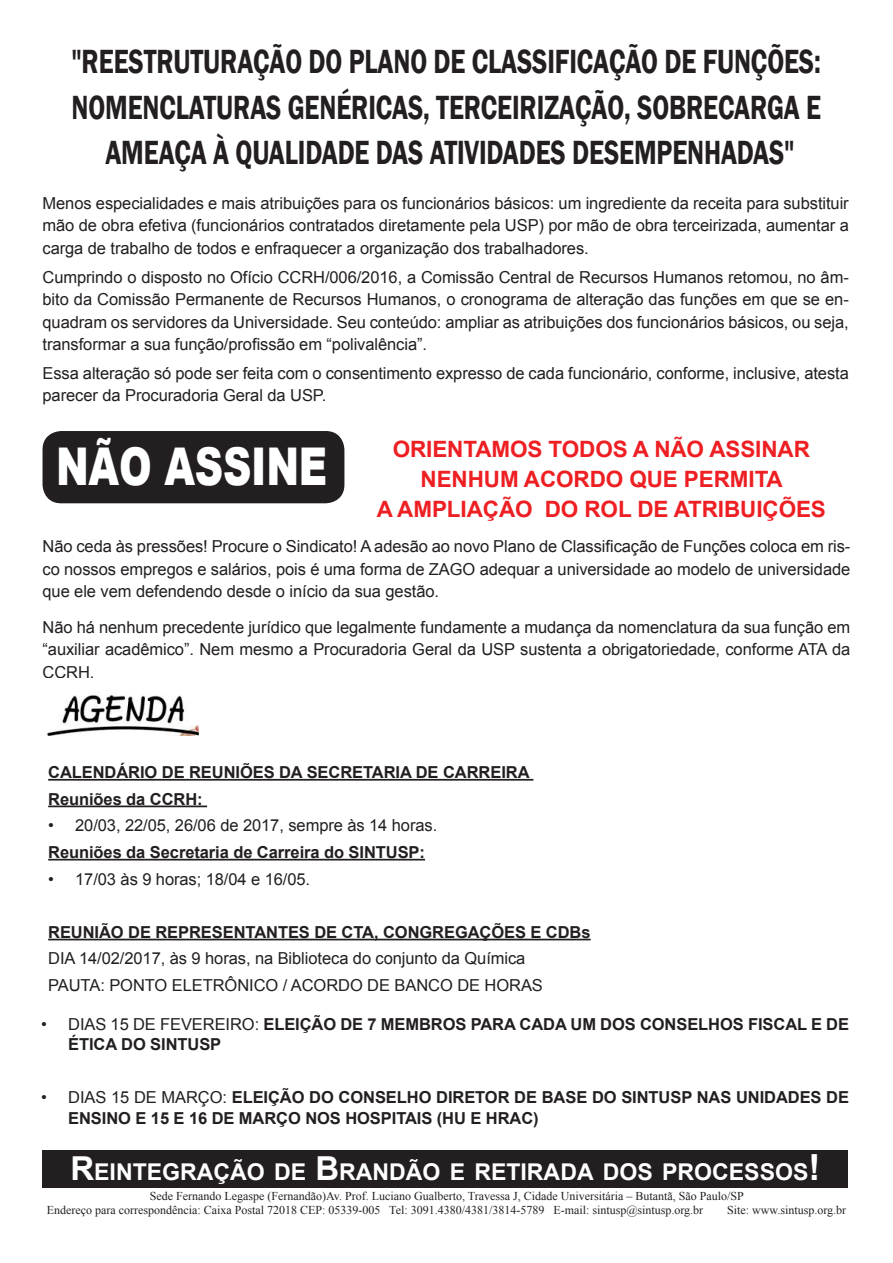
<style>
.page{position:relative;width:893px;height:1263px;background:#fff}
.page>*{position:absolute;margin:0;border:0;box-sizing:border-box;transform-origin:0 0}
.Título_3{font:900 52.05px "Arial";letter-spacing:-.005em;color:#fff;scale:.76 1}
.Título_3-2{font:600 34.5px "Franklin Gothic";letter-spacing:-.005em;color:#231f20;scale:.76 1}
.t1{font:700 23.1px "Arial";color:#fff}
.Título_3-3{font:700 22.5px/30px "Arial";letter-spacing:-.005em;color:#ee1f23;text-align:center}
.Título_3-4{font:16.5px/22.5px "Arial";letter-spacing:-.005em;color:#231f20;text-align:justify}
.Título_3-5{font:700 16.5px/20.2px "Arial";letter-spacing:-.005em;color:#231f20}
.t2{font:12px/14.4px "Times New Roman";color:#231f20}
.s1{font-weight:400}
.s2{font-size:33px}
.s3{font-size:36px}
</style>
<div class="page">
<div style="left:43px;top:1150px;width:805px;height:37px;background:#231f20"></div>
<div style="left:43px;top:432px;width:301px;height:71px;background:#231f20;border-radius:18px"></div>
<div style="left:43px;top:431px;width:301px;height:72px;border:2px solid #231f20;border-radius:18px"></div>
<hr style="left:48px;top:779px;width:485px;height:2px;background:#231f20">
<hr style="left:48px;top:805px;width:159px;height:2px;background:#231f20">
<hr style="left:48px;top:859px;width:377px;height:1px;background:#231f20">
<hr style="left:48px;top:939px;width:543px;height:1px;background:#231f20">
<img style="left:47px;top:695px;width:151px;height:41px">
<p class="Título_3-2" style="left:72px;top:40px;width:987px">"REESTRUTURAÇÃO DO PLANO DE CLASSIFICAÇÃO DE FUNÇÕES:</p>
<p class="Título_3-2" style="left:72px;top:86px;width:988px">NOMENCLATURAS GENÉRICAS, TERCEIRIZAÇÃO, SOBRECARGA E</p>
<p class="Título_3-2" style="left:105px;top:132px;width:908px">AMEAÇA À QUALIDADE DAS ATIVIDADES DESEMPENHADAS"</p>
<p class="Título_3-4" style="left:43px;top:192px;width:808px">Menos especialidades e mais atribuições para os funcionários básicos: um ingrediente da receita para substituir mão de obra efetiva (funcionários contratados diretamente pela USP) por mão de obra terceirizada, aumentar a carga de trabalho de todos e enfraquecer a organização dos trabalhadores.</p>
<p class="Título_3-4" style="left:43px;top:266px;width:808px">Cumprindo o disposto no Ofício CCRH/006/2016, a Comissão Central de Recursos Humanos retomou, no âm&shy;bito da Comissão Permanente de Recursos Humanos, o cronograma de alteração das funções em que se en&shy;quadram os servidores da Universidade. Seu conteúdo: ampliar as atribuições dos funcionários básicos, ou seja, transformar a sua função/profissão em “polivalência”.</p>
<p class="Título_3-4" style="left:43px;top:362px;width:808px">Essa alteração só pode ser feita com o consentimento expresso de cada funcionário, conforme, inclusive, atesta parecer da Procuradoria Geral da USP.</p>
<p class="Título_3" style="left:56px;top:429px;width:358px">NÃO ASSINE</p>
<p class="Título_3-3" style="left:377px;top:435px;width:451px">ORIENTAMOS TODOS A NÃO ASSINAR<br>NENHUM ACORDO QUE PERMITA<br>A AMPLIAÇÃO DO ROL DE ATRIBUIÇÕES</p>
<p class="Título_3-4" style="left:43px;top:535px;width:809px">Não ceda às pressões! Procure o Sindicato! A adesão ao novo Plano de Classificação de Funções coloca em ris&shy;co nossos empregos e salários, pois é uma forma de ZAGO adequar a universidade ao modelo de universidade que ele vem defendendo desde o início da sua gestão.</p>
<p class="Título_3-4" style="left:43px;top:616px;width:809px">Não há nenhum precedente jurídico que legalmente fundamente a mudança da nomenclatura da sua função em “auxiliar acadêmico”. Nem mesmo a Procuradoria Geral da USP sustenta a obrigatoriedade, conforme ATA da CCRH.</p>
<p class="Título_3-5" style="left:48px;top:763px;width:483px">CALENDÁRIO DE REUNIÕES DA SECRETARIA DE CARREIRA</p>
<p class="Título_3-5" style="left:48px;top:789px;width:156px">Reuniões da CCRH:</p>
<p class="Título_3-4" style="left:48px;top:814px;width:391px">• 20/03, 22/05, 26/06 de 2017, sempre às 14 horas.</p>
<p class="Título_3-5" style="left:48px;top:842px;width:378px">Reuniões da Secretaria de Carreira do SINTUSP:</p>
<p class="Título_3-4" style="left:48px;top:868px;width:264px">• 17/03 às 9 horas; 18/04 e 16/05.</p>
<p class="Título_3-5" style="left:48px;top:922px;width:544px">REUNIÃO DE REPRESENTANTES DE CTA, CONGREGAÇÕES E CDBs</p>
<p class="Título_3-4" style="left:48px;top:947px;width:479px">DIA 14/02/2017, às 9 horas, na Biblioteca do conjunto da Química</p>
<p class="Título_3-4" style="left:48px;top:974px;width:496px">PAUTA: PONTO ELETRÔNICO / ACORDO DE BANCO DE HORAS</p>
<p class="Título_3-5" style="left:68px;top:1014px;width:782px;text-indent:-27px"><span class="s1">• DIAS 15 DE FEVEREIRO:</span> ELEIÇÃO DE 7 MEMBROS PARA CADA UM DOS CONSELHOS FISCAL E DE<br>ÉTICA DO SINTUSP</p>
<p class="Título_3-5" style="left:68px;top:1088px;width:782px;text-indent:-27px"><span class="s1">• DIAS 15 DE MARÇO:</span> ELEIÇÃO DO CONSELHO DIRETOR DE BASE DO SINTUSP NAS UNIDADES DE<br>ENSINO E 15 E 16 DE MARÇO NOS HOSPITAIS (HU E HRAC)</p>
<h3 class="t1" style="left:70px;top:1156px;width:751px"><span class="s2">R</span>EINTEGRAÇÃO DE <span class="s2">B</span>RANDÃO E RETIRADA DOS PROCESSOS<span class="s3">!</span></h3>
<p class="t2" style="left:47px;top:1188px;width:698px;text-indent:103px">Sede Fernando Legaspe (Fernandão)Av. Prof. Luciano Gualberto, Travessa J, Cidade Universitária – Butantã, São Paulo/SP<br>Endereço para correspondência: Caixa Postal 72018 CEP: 05339-005 Tel: 3091.4380/4381/3814-5789 E-mail: sintusp@sintusp.org.br</p>
<p class="t2" style="left:727px;top:1203px;width:121px">Site: www.sintusp.org.br</p>
</div>
